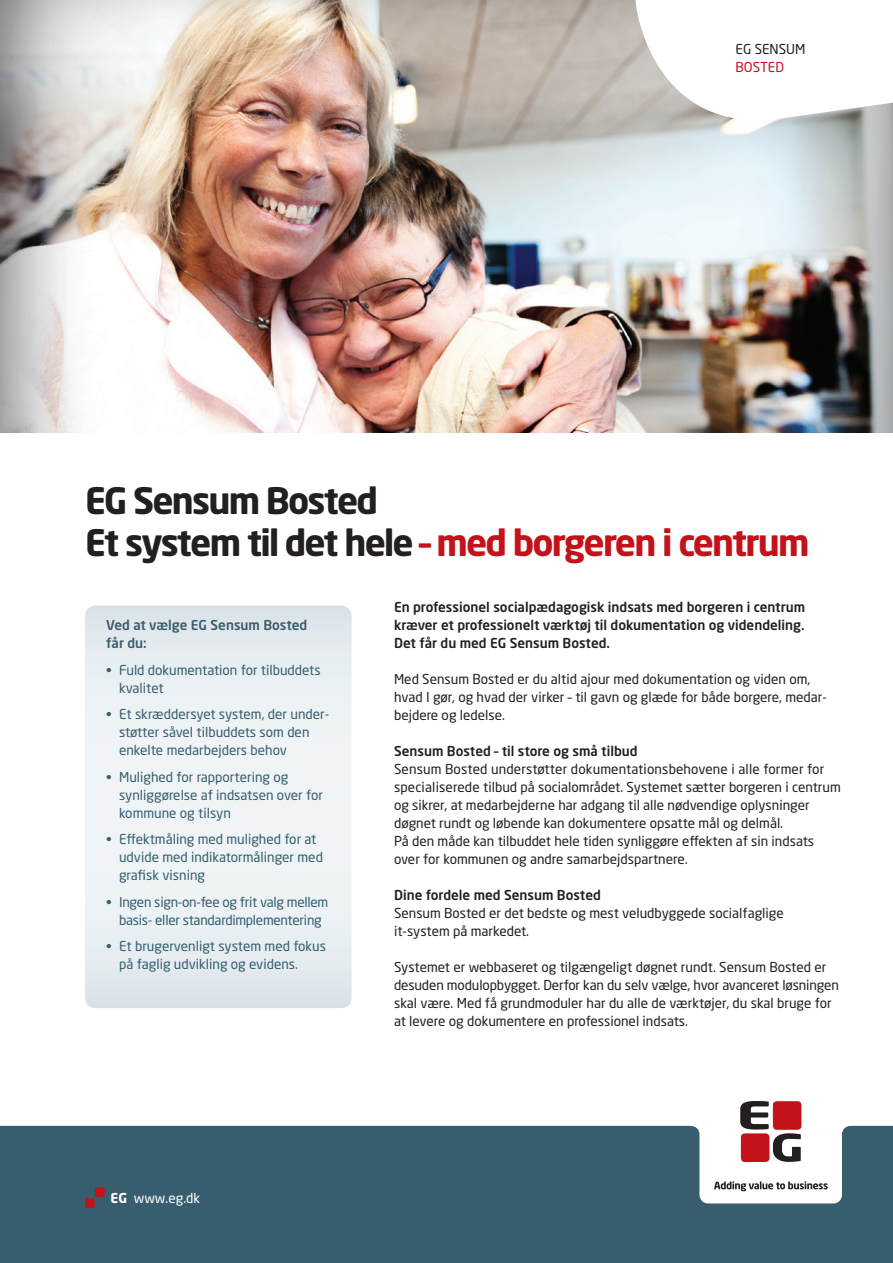
<style>
.page{position:relative;width:893px;height:1263px;background:#fff}
.page>*{position:absolute;margin:0;border:0;box-sizing:border-box;transform-origin:0 0}
.t1{font:700 36px/42px "Neo Sans Std";letter-spacing:-.05em;color:#231f20}
.t2{font:13.5px/18px "Neo Sans Std";color:#231f20}
.t3{font:500 13.5px/18px "Neo Sans Std";color:#231f20;text-align:justify}
.t4{font:13.5px/18px "Neo Sans Std";color:#375d6e}
.t5{font:13.5px/18px "Neo Sans Std";color:#345f70}
.t6{font:13.5px/18px "Neo Sans Std";letter-spacing:-.02em;color:#345f70;text-align:center}
.t7{font:500 13.5px/18px "Neo Sans Std";color:#375d6e}
.t8{font:13.5px "Neo Sans Std";color:#fff}
.t9{font:13.5px "Neo Sans Std";color:#c4121a}
.s1{color:#c4121a}
.s2{color:#345f70}
.s3{color:#375d6e}
.s4{font-weight:700}
</style>
<div class="page">
<img style="left:0;top:0;width:893px;height:432px">
<svg style="left:595px;top:0;width:298px;height:136px"></svg>
<svg style="left:85px;top:605px;width:266px;height:403px"></svg>
<div style="left:0;top:1126px;width:893px;height:137px;background:#375d6e"></div>
<svg style="left:0;top:1103px;width:893px;height:100px"></svg>
<svg style="left:714px;top:1181px;width:114px;height:10px"></svg>
<svg style="left:740px;top:1101px;width:61px;height:61px;background:#a85a5e"></svg>
<div style="left:85px;top:1198px;width:10px;height:10px;background:#c4121a"></div>
<div style="left:95px;top:1187px;width:10px;height:10px;background:#c4121a"></div>
<p class="t2" style="left:736px;top:40px;width:71px">EG SENSUM</p>
<p class="t9" style="left:736px;top:59px;width:50px">BOSTED</p>
<h1 class="t1" style="left:85px;top:478px;width:726px">EG Sensum Bosted<br>Et system til det hele <span class="s1">– med borgeren i centrum</span></h1>
<p class="t7" style="left:106px;top:616px;width:203px">Ved at vælge EG Sensum Bosted får du:</p>
<p class="t4" style="left:119px;top:660px;width:203px;text-indent:-13px">• Fuld dokumentation for tilbuddets kvalitet</p>
<p class="t4" style="left:119px;top:705px;width:210px;text-indent:-13px">• Et skræddersyet system, der under&shy;støtter såvel tilbuddets <span class="s2">som den enkelte medarbejders behov</span></p>
<p class="t4" style="left:119px;top:767px;width:205px;text-indent:-13px">• Mulighed for rapportering og synliggørelse af indsatsen <span class="s2">over for kommune og tilsyn</span></p>
<p class="t5" style="left:119px;top:830px;width:205px;text-indent:-13px"><span class="s3">•</span> Effektmåling med mulighed for at udvide med indikatormålinger med grafisk visning</p>
<p class="t6" style="left:106px;top:892px;width:224px"><span class="s3">•</span> Ingen sign-on-fee og frit valg mellem basis- eller standardimplementering</p>
<p class="t5" style="left:119px;top:937px;width:208px;text-indent:-13px"><span class="s3">•</span> Et brugervenligt system med fokus på faglig udvikling og evidens.</p>
<p class="t8" style="left:111px;top:1190px;width:91px"><span class="s4">EG</span> www.eg.dk</p>
<p class="t3" style="left:394px;top:598px;width:413px">En professionel socialpædagogisk indsats med borgeren i centrum kræver et professionelt værktøj til dokumentation og videndeling.<br>Det får du med EG Sensum Bosted.</p>
<p class="t2" style="left:394px;top:670px;width:434px">Med Sensum Bosted er du altid ajour med dokumentation og viden om, hvad I gør, og hvad der virker – til gavn og glæde for både borgere, medar&shy;bejdere og ledelse.</p>
<p class="t3" style="left:394px;top:742px;width:245px">Sensum Bosted – til store og små tilbud</p>
<p class="t2" style="left:394px;top:760px;width:448px">Sensum Bosted understøtter dokumentationsbehovene i alle former for specialiserede tilbud på socialområdet. Systemet sætter borgeren i centrum og sikrer, at medarbejderne har adgang til alle nødvendige oplysninger døgnet rundt og løbende kan dokumentere opsatte mål og delmål.<br>På den måde kan tilbuddet hele tiden synliggøre effekten af sin indsats over for kommunen og andre samarbejdspartnere.</p>
<p class="t3" style="left:394px;top:886px;width:208px">Dine fordele med Sensum Bosted</p>
<p class="t2" style="left:394px;top:904px;width:391px">Sensum Bosted er det bedste og mest veludbyggede socialfaglige it-system på markedet.</p>
<p class="t2" style="left:394px;top:958px;width:446px">Systemet er webbaseret og tilgængeligt døgnet rundt. Sensum Bosted er desuden modulopbygget. Derfor kan du selv vælge, hvor avanceret løsningen skal være. Med få grundmoduler har du alle de værktøjer, du skal bruge for at levere og dokumentere en professionel indsats.</p>
</div>
